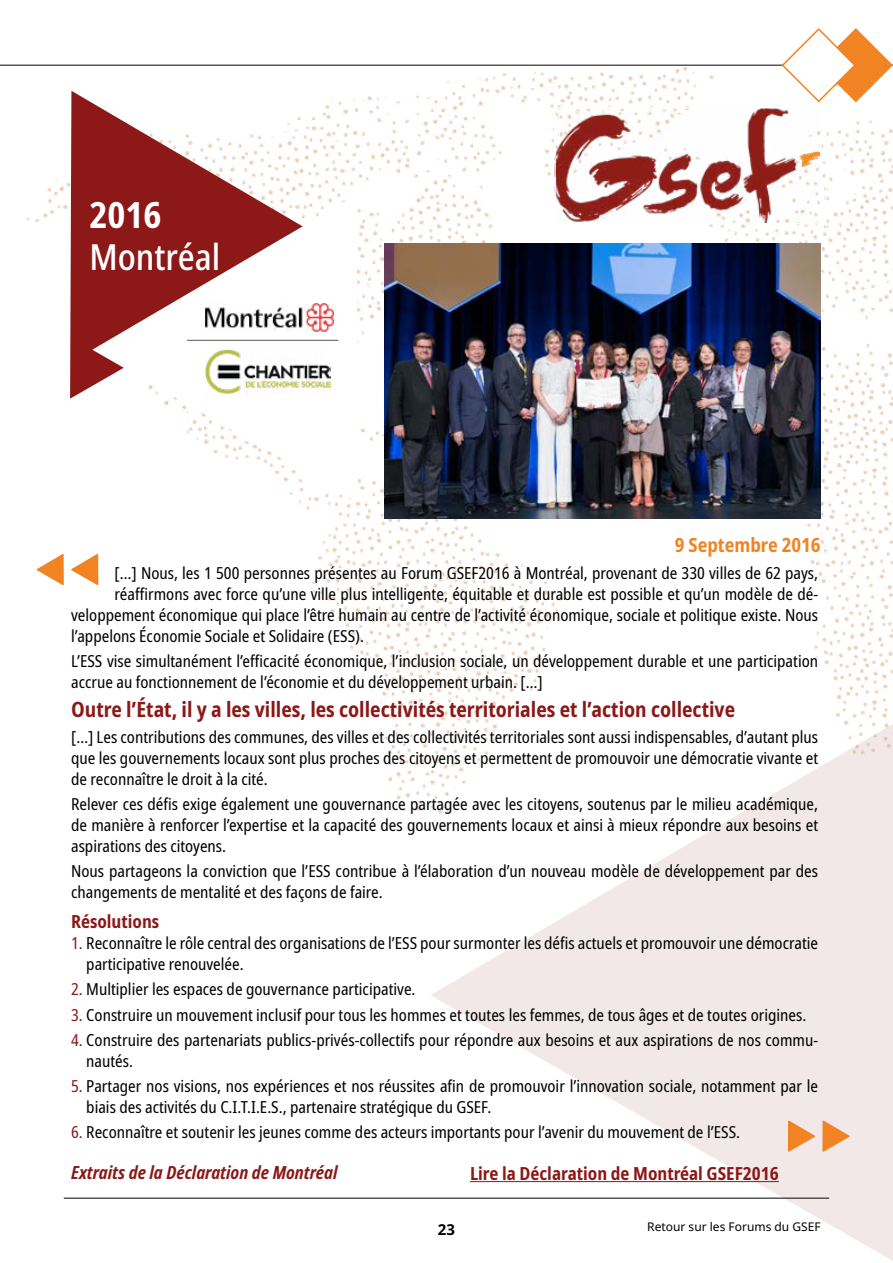
<style>
.page{position:relative;width:893px;height:1263px;background:#fff}
.page>*{position:absolute;margin:0;border:0;box-sizing:border-box;transform-origin:0 0}
.t1{font:500 condensed 36px "Noto Sans";color:#fff}
.t2{font:700 condensed 36px "Noto Sans";color:#fff}
.t3{font:700 condensed 21px "Noto Sans";color:#8c1818}
.t4{font:700 condensed 19.5px "Noto Sans";color:#f28322}
.t5{font:700 condensed 18px "Noto Sans";color:#8c1818}
.t6{font:italic 700 condensed 18px "Noto Sans";color:#8c1818}
.t7{font:condensed 16.5px/21px "Noto Sans";color:#000}
.t8{font:700 15px "Noto Sans";color:#000}
.t9{font:12px "Noto Sans";color:#000}
.s1{color:#8c1818}
</style>
<div class="page">
<hr style="left:64px;top:1198px;width:765px;height:1px;background:#000">
<svg style="left:430px;top:815px;width:463px;height:446px;fill:#f3e8e8"></svg>
<img style="left:26px;top:68px;width:867px;height:747px">
<hr style="left:0;top:64px;width:893px;height:2px;background:#585856">
<svg style="left:780px;top:28px;width:113px;height:75px"></svg>
<div style="left:649px;top:531px;width:172px;height:28px;background:#fff"></div>
<hr style="left:470px;top:1181px;width:309px;height:1px;background:#8c1818">
<svg style="left:36px;top:554px;width:28px;height:31px"></svg>
<svg style="left:71px;top:554px;width:27px;height:31px"></svg>
<svg style="left:822px;top:1120px;width:28px;height:32px"></svg>
<svg style="left:788px;top:1120px;width:27px;height:32px"></svg>
<svg style="left:70px;top:91px;width:266px;height:308px"></svg>
<svg style="left:92px;top:195px;width:266px;height:307px"></svg>
<div style="left:559px;top:111px;width:268px;height:119px;background:#fff"></div>
<img style="left:556px;top:109px;width:264px;height:114px">
<hr style="left:187px;top:340px;width:151px;height:1px;background:#585856">
<img style="left:206px;top:349px;width:124px;height:44px">
<img style="left:206px;top:304px;width:128px;height:27px">
<img style="left:384px;top:244px;width:437px;height:274px">
<h1 class="t2" style="left:89px;top:189px;width:73px">2016</h1>
<h1 class="t1" style="left:89px;top:232px;width:132px">Montréal</h1>
<p class="t4" style="left:675px;top:531px;width:147px">9 Septembre 2016</p>
<p class="t7" style="left:115px;top:562px;width:705px">[…] Nous, les 1 500 personnes présentes au Forum GSEF2016 à Montréal, provenant de 330 villes de 62 pays,</p>
<p class="t7" style="left:115px;top:583px;width:705px">réaffirmons avec force qu’une ville plus intelligente, équitable et durable est possible et qu’un modèle de dé-</p>
<p class="t7" style="left:71px;top:604px;width:749px">veloppement économique qui place l’être humain au centre de l’activité économique, sociale et politique existe. Nous</p>
<p class="t7" style="left:71px;top:625px;width:294px">l’appelons Économie Sociale et Solidaire (ESS).</p>
<p class="t7" style="left:71px;top:651px;width:749px">L’ESS vise simultanément l’efficacité économique, l’inclusion sociale, un développement durable et une participation accrue au fonctionnement de l’économie et du développement urbain. […]</p>
<p class="t3" style="left:71px;top:694px;width:666px">Outre l’État, il y a les villes, les collectivités territoriales et l’action collective</p>
<p class="t7" style="left:71px;top:726px;width:749px;text-align:justify">[…] Les contributions des communes, des villes et des collectivités territoriales sont aussi indispensables, d’autant plus que les gouvernements locaux sont plus proches des citoyens et permettent de promouvoir une démocratie vivante et de reconnaître le droit à la cité.</p>
<p class="t7" style="left:71px;top:794px;width:749px;text-align:justify">Relever ces défis exige également une gouvernance partagée avec les citoyens, soutenus par le milieu académique, de manière à renforcer l’expertise et la capacité des gouvernements locaux et ainsi à mieux répondre aux besoins et aspirations des citoyens.</p>
<p class="t7" style="left:71px;top:861px;width:748px">Nous partageons la conviction que l’ESS contribue à l’élaboration d’un nouveau modèle de développement par des changements de mentalité et des façons de faire.</p>
<p class="t5" style="left:71px;top:909px;width:90px">Résolutions</p>
<p class="t7" style="left:86px;top:933px;width:733px;text-indent:-15px"><span class="s1">1.</span> Reconnaître le rôle central des organisations de l’ESS pour surmonter les défis actuels et promouvoir une démocratie participative renouvelée.</p>
<p class="t7" style="left:71px;top:979px;width:346px"><span class="s1">2.</span> Multiplier les espaces de gouvernance participative.</p>
<p class="t7" style="left:71px;top:1005px;width:737px"><span class="s1">3.</span> Construire un mouvement inclusif pour tous les hommes et toutes les femmes, de tous âges et de toutes origines.</p>
<p class="t7" style="left:86px;top:1030px;width:733px;text-indent:-15px"><span class="s1">4.</span> Construire des partenariats publics-privés-collectifs pour répondre aux besoins et aux aspirations de nos commu&shy;nautés.</p>
<p class="t7" style="left:86px;top:1076px;width:733px;text-indent:-15px"><span class="s1">5.</span> Partager nos visions, nos expériences et nos réussites afin de promouvoir l’innovation sociale, notamment par le biais des activités du C.I.T.I.E.S., partenaire stratégique du GSEF.</p>
<p class="t7" style="left:71px;top:1122px;width:670px"><span class="s1">6.</span> Reconnaître et soutenir les jeunes comme des acteurs importants pour l’avenir du mouvement de l’ESS.</p>
<p class="t6" style="left:71px;top:1160px;width:268px">Extraits de la Déclaration de Montréal</p>
<p class="t5" style="left:470px;top:1160px;width:310px">Lire la Déclaration de Montréal GSEF2016</p>
<p class="t8" style="left:438px;top:1220px;width:19px">23</p>
<p class="t9" style="left:647px;top:1220px;width:175px">Retour sur les Forums du GSEF</p>
</div>
